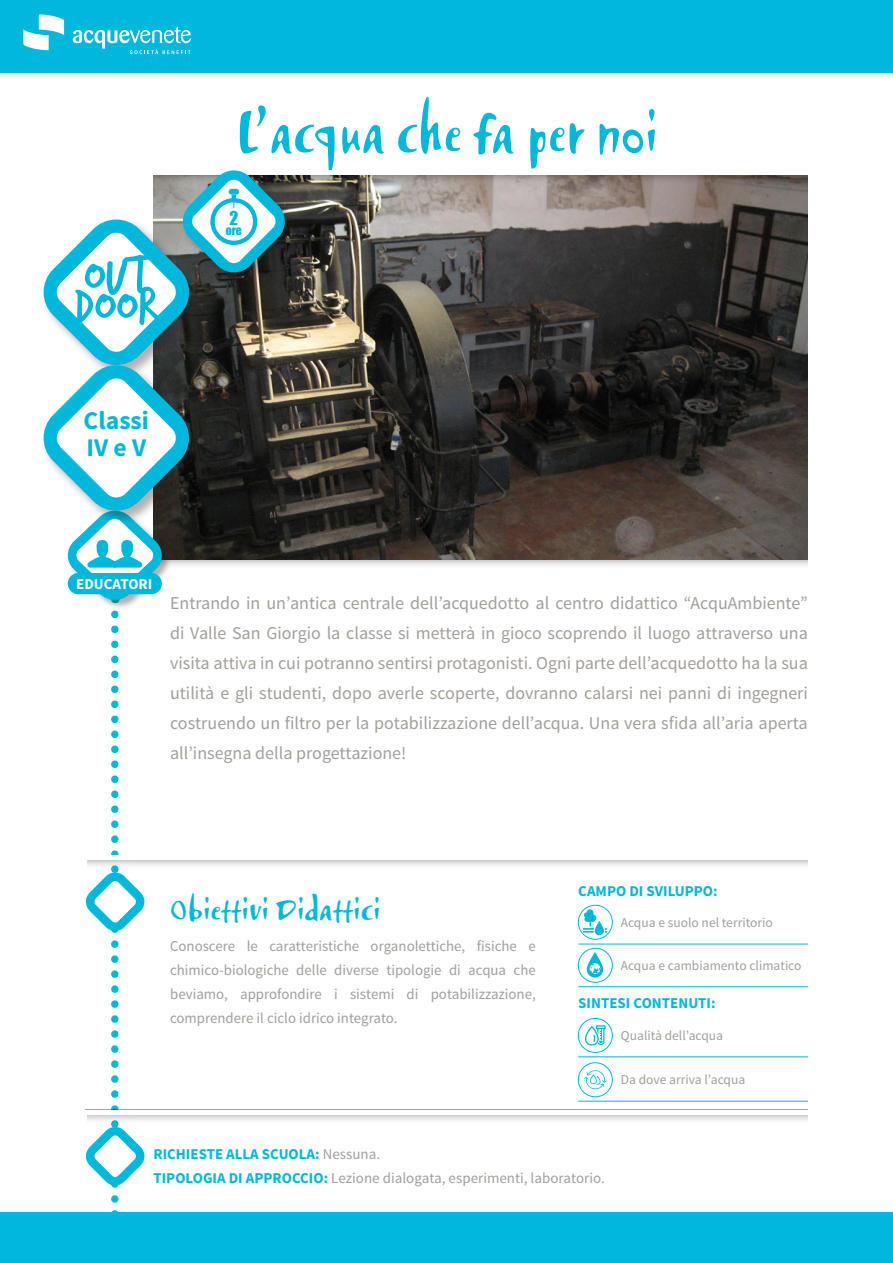
<style>
.page{position:relative;width:893px;height:1263px;background:#fff}
.page>*{position:absolute;margin:0;border:0;box-sizing:border-box;transform-origin:0 0}
.t1{font:57px "Airstream ITC";color:#00b8db;scale:.9 1}
.t2{font:57px "Trash Hand";color:#00b8db}
.t3{font:30px "Airstream ITC";color:#00b8db}
.t4{font:700 25.5px "Source Sans Pro";color:#00b8db}
.t5{font:18px/30px "Source Sans Pro";color:#a39e98;text-align:justify}
.t6{font:17.55px "Impact";color:#00b8db}
.t7{font:15px/24px "Source Sans Pro";color:#a39e98;text-align:justify}
.t8{font:700 15px "Source Sans Pro";color:#00b8db}
.t9{font:700 15px "Source Sans Pro";color:#fff}
.t10{font:13.5px "Source Sans Pro";color:#a39e98}
.t11{font:11.7px "Impact";color:#00b8db}
.s1{font-weight:400;color:#a39e98}
.s2{font-weight:700;color:#00b8db}
</style>
<div class="page">
<div style="left:0;top:1212px;width:893px;height:51px;background:#00b8db"></div>
<div style="left:0;top:0;width:893px;height:72px;background:#00b8db"></div>
<svg style="left:23px;top:14px;width:41px;height:36px"></svg>
<svg style="left:73px;top:27px;width:118px;height:27px"></svg>
<svg style="left:85px;top:614px;width:61px;height:598px"></svg>
<img style="left:287px;top:559px;width:521px;height:7px">
<img style="left:287px;top:187px;width:521px;height:372px">
<img style="left:299px;top:175px;width:509px;height:12px">
<svg style="left:578px;top:905px;width:34px;height:33px"></svg>
<div style="left:578px;top:905px;width:35px;height:35px;border:1px solid #00b8db;border-radius:50%"></div>
<svg style="left:578px;top:948px;width:34px;height:33px"></svg>
<div style="left:578px;top:948px;width:35px;height:35px;border:1px solid #00b8db;border-radius:50%"></div>
<svg style="left:584px;top:1070px;width:23px;height:19px"></svg>
<div style="left:578px;top:1062px;width:35px;height:35px;border:1px solid #00b8db;border-radius:50%"></div>
<svg style="left:596px;top:1025px;width:10px;height:4px"></svg>
<svg style="left:585px;top:1026px;width:19px;height:19px"></svg>
<div style="left:578px;top:1018px;width:35px;height:35px;border:1px solid #00b8db;border-radius:50%"></div>
<hr style="left:578px;top:944px;width:230px;height:1px;background:#00b8db">
<hr style="left:578px;top:986px;width:230px;height:1px;background:#00b8db">
<hr style="left:578px;top:1056px;width:230px;height:1px;background:#00b8db">
<hr style="left:578px;top:1101px;width:230px;height:1px;background:#00b8db">
<div style="left:67px;top:510px;width:105px;height:100px;background:#231f20;opacity:.35"></div>
<div style="left:182px;top:169px;width:117px;height:118px;background:#231f20;opacity:.35"></div>
<svg style="left:43px;top:170px;width:244px;height:433px"></svg>
<p class="t1" style="left:235px;top:95px;width:471px">L’acqua che fa per noi</p>
<p class="t2" style="left:84px;top:248px;width:67px">OUT</p>
<p class="t2" style="left:74px;top:278px;width:86px">DOOR</p>
<p class="t4" style="left:84px;top:404px;width:67px">Classi</p>
<p class="t4" style="left:86px;top:431px;width:61px">IV e V</p>
<p class="t9" style="left:76px;top:575px;width:78px">EDUCATORI</p>
<p class="t6" style="left:229px;top:204px;width:10px">2</p>
<p class="t11" style="left:226px;top:222px;width:18px">ORE</p>
<p class="t5" style="left:170px;top:588px;width:639px">Entrando in un’antica centrale dell’acquedotto al centro didattico “AcquAmbiente” di Valle San Giorgio la classe si metterà in gioco scoprendo il luogo attraverso una visita attiva in cui potranno sentirsi protagonisti. Ogni parte dell’acquedotto ha la sua utilità e gli studenti, dopo averle scoperte, dovranno calarsi nei panni di ingegneri costruendo un filtro per la potabilizzazione dell’acqua. Una vera sfida all’aria aperta all’insegna della progettazione!</p>
<p class="t3" style="left:170px;top:889px;width:212px">Obiettivi Didattici</p>
<p class="t7" style="left:170px;top:934px;width:367px">Conoscere le caratteristiche organolettiche, fisiche e chimico-biologiche delle diverse tipologie di acqua che beviamo, approfondire i sistemi di potabilizzazione, comprendere il ciclo idrico integrato.</p>
<p class="t8" style="left:578px;top:881px;width:141px">CAMPO DI SVILUPPO:</p>
<p class="t10" style="left:621px;top:914px;width:153px">Acqua e suolo nel territorio</p>
<p class="t10" style="left:621px;top:957px;width:182px">Acqua e cambiamento climatico</p>
<p class="t8" style="left:578px;top:994px;width:139px">SINTESI CONTENUTI:</p>
<p class="t10" style="left:621px;top:1027px;width:104px">Qualità dell’acqua</p>
<p class="t10" style="left:621px;top:1071px;width:126px">Da dove arriva l’acqua</p>
<p class="t8" style="left:153px;top:1144px;width:228px">RICHIESTE ALLA SCUOLA: <span class="s1">Nessuna.</span></p>
<p class="t7" style="left:153px;top:1166px;width:453px"><span class="s2">TIPOLOGIA DI APPROCCIO:</span> Lezione dialogata, esperimenti, laboratorio.</p>
</div>
